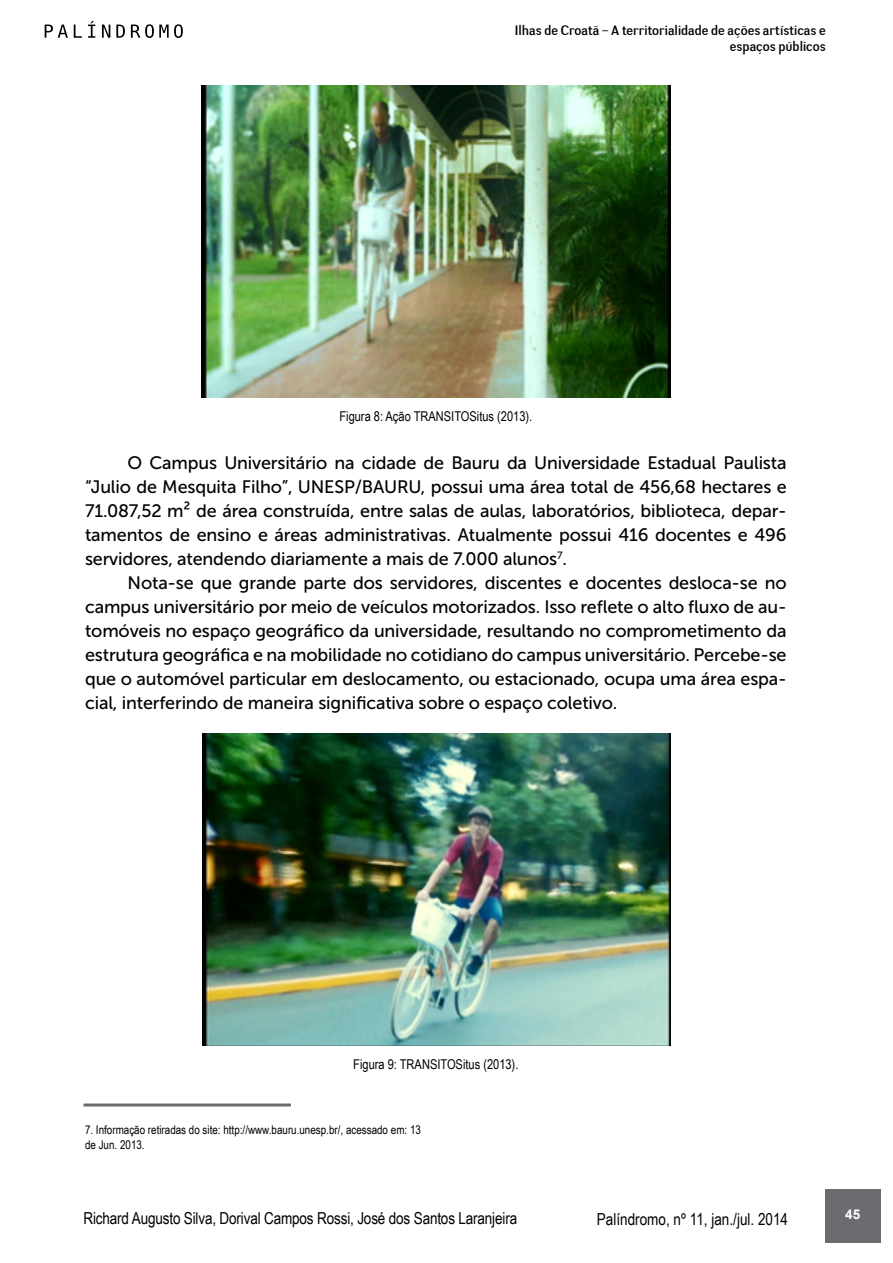
<style>
.page{position:relative;width:893px;height:1263px;background:#fff}
.page>*{position:absolute;margin:0;border:0;box-sizing:border-box;transform-origin:0 0}
.t1{font:18px/24px "Museo Sans 500";letter-spacing:-.01em;color:#000;text-align:justify}
.t2{font:16.5px "Arial Narrow";letter-spacing:-.01em;color:#000}
.t3{font:13.5px/16.2px "Negotiate Free";color:#000;text-align:right}
.t4{font:13.5px "Arial Narrow";color:#000}
.t5{font:700 13.5px "Arial";color:#fff}
.t6{font:12px/15px "Arial Narrow";color:#000}
</style>
<div class="page">
<svg style="left:45px;top:25px;width:23px;height:13px"></svg>
<svg style="left:74px;top:25px;width:8px;height:13px"></svg>
<svg style="left:88px;top:21px;width:7px;height:17px"></svg>
<svg style="left:102px;top:25px;width:8px;height:13px"></svg>
<svg style="left:116px;top:25px;width:9px;height:13px"></svg>
<svg style="left:131px;top:24px;width:52px;height:14px"></svg>
<div style="left:825px;top:1189px;width:55px;height:53px;background:#6b6c6f"></div>
<img style="left:202px;top:86px;width:469px;height:311px">
<img style="left:202px;top:734px;width:468px;height:311px">
<hr style="left:85px;top:1103px;width:204px;height:3px;background:#6b6c6f">
<p class="t3" style="left:515px;top:22px;width:312px">Ilhas de Croatã – A territorialidade de ações artísticas e espaços públicos</p>
<p class="t4" style="left:339px;top:406px;width:194px">Figura 8: Ação TRANSITOSitus (2013).</p>
<p class="t1" style="left:85px;top:451px;width:703px;text-indent:43px">O Campus Universitário na cidade de Bauru da Universidade Estadual Paulista “Julio de Mesquita Filho”, UNESP/BAURU, possui uma área total de 456,68 hectares e 71.087,52 m² de área construída, entre salas de aulas, laboratórios, biblioteca, depar&shy;tamentos de ensino e áreas administrativas. Atualmente possui 416 docentes e 496 servidores, atendendo diariamente a mais de 7.000 alunos<sup>7</sup>.</p>
<p class="t1" style="left:85px;top:571px;width:703px;text-indent:43px">Nota-se que grande parte dos servidores, discentes e docentes desloca-se no campus universitário por meio de veículos motorizados. Isso reflete o alto fluxo de au&shy;tomóveis no espaço geográfico da universidade, resultando no comprometimento da estrutura geográfica e na mobilidade no cotidiano do campus universitário. Percebe-se que o automóvel particular em deslocamento, ou estacionado, ocupa uma área espa&shy;cial, interferindo de maneira significativa sobre o espaço coletivo.</p>
<p class="t4" style="left:353px;top:1054px;width:167px">Figura 9: TRANSITOSitus (2013).</p>
<p class="t6" style="left:85px;top:1122px;width:337px">7. Informação retiradas do site: http://www.bauru.unesp.br/, acessado em: 13 de Jun. 2013.</p>
<p class="t2" style="left:84px;top:1206px;width:435px">Richard Augusto Silva, Dorival Campos Rossi, José dos Santos Laranjeira</p>
<p class="t2" style="left:597px;top:1206px;width:193px">Palíndromo, nº 11, jan./jul. 2014</p>
<p class="t5" style="left:845px;top:1205px;width:17px">45</p>
</div>
